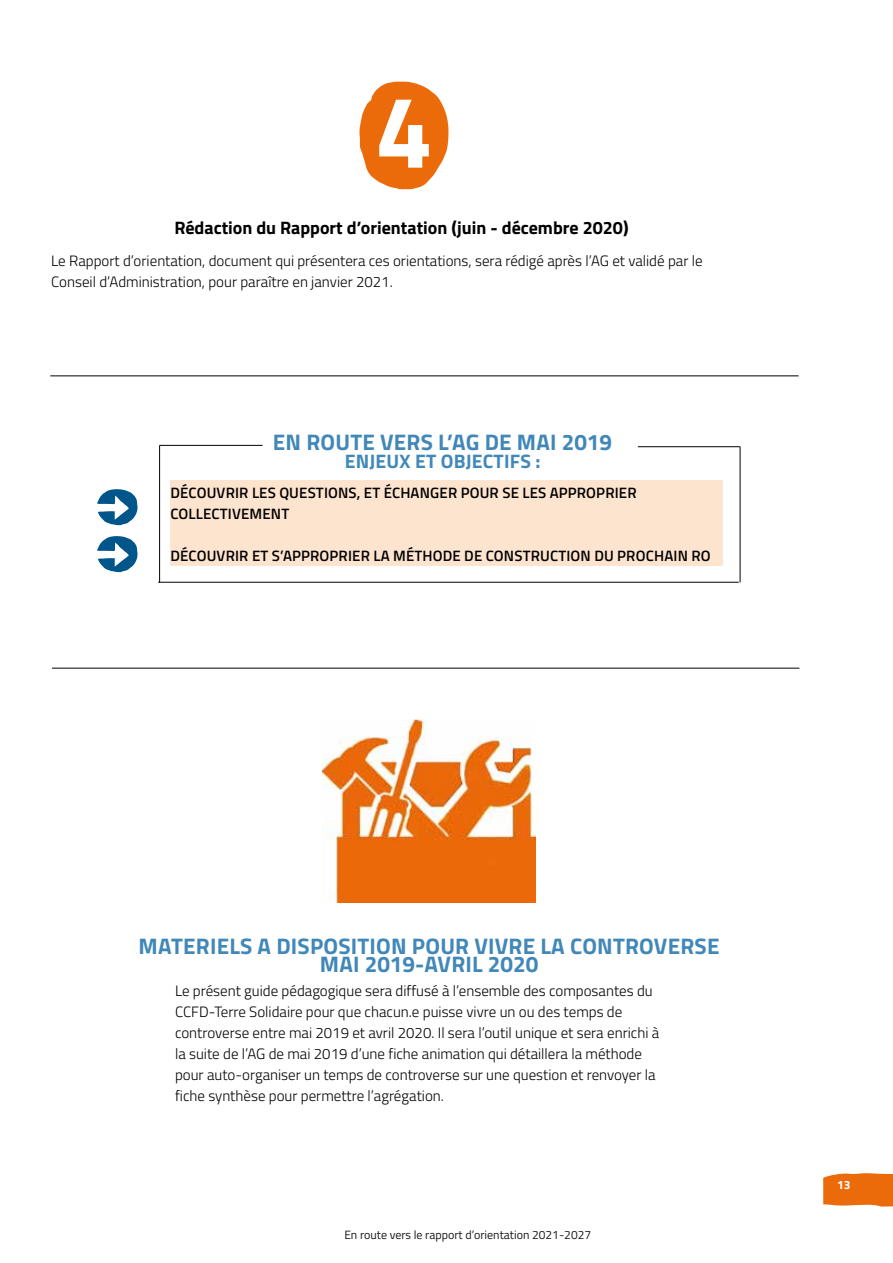
<style>
.page{position:relative;width:893px;height:1263px;background:#fff}
.page>*{position:absolute;margin:0;border:0;box-sizing:border-box;transform-origin:0 0}
.t1{font:700 103.05px "Titillium Web";color:#fff}
.t2{font:700 22.5px/18px "Titillium Web";letter-spacing:.01em;color:#4188b8;text-align:center}
.t3{font:700 19.5px "Titillium Web";letter-spacing:.01em;color:#4188b8}
.t4{font:700 18px "Titillium Web";color:#000}
.t5{font:300 15px/21px "Titillium Web";color:#000}
.t6{font:600 15px/21px "Titillium Web";letter-spacing:.01em;color:#000}
.t7{font:12px "Titillium Web";color:#1a1a1a}
.t8{font:700 12px "Titillium Web";color:#fff}
</style>
<div class="page">
<hr style="left:638px;top:446px;width:102px;height:1px;background:#000">
<hr style="left:740px;top:446px;width:1px;height:136px;background:#000">
<hr style="left:159px;top:446px;width:1px;height:136px;background:#000">
<hr style="left:159px;top:445px;width:104px;height:1px;background:#000">
<hr style="left:158px;top:582px;width:581px;height:1px;background:#000">
<svg style="left:823px;top:1173px;width:70px;height:33px;background:#ec7218"></svg>
<img style="left:323px;top:720px;width:212px;height:182px">
<svg style="left:97px;top:489px;width:41px;height:36px"></svg>
<svg style="left:97px;top:536px;width:41px;height:36px"></svg>
<hr style="left:52px;top:668px;width:747px;height:1px;background:#000">
<svg style="left:359px;top:82px;width:89px;height:107px"></svg>
<div style="left:170px;top:480px;width:553px;height:65px;background:#fde4cf"></div>
<div style="left:170px;top:543px;width:553px;height:23px;background:#fde4cf"></div>
<hr style="left:50px;top:375px;width:749px;height:1px;background:#000">
<h1 class="t1" style="left:375px;top:53px;width:59px">4</h1>
<p class="t4" style="left:174px;top:214px;width:456px">Rédaction du Rapport d’orientation (juin - décembre 2020)</p>
<p class="t5" style="left:51px;top:250px;width:653px">Le Rapport d’orientation, document qui présentera ces orientations, sera rédigé après l’AG et validé par le<br>Conseil d’Administration, pour paraître en janvier 2021.</p>
<h2 class="t2" style="left:273px;top:432px;width:341px">EN ROUTE VERS L’AG DE MAI 2019</h2>
<h3 class="t3" style="left:345px;top:446px;width:197px">ENJEUX ET OBJECTIFS :</h3>
<p class="t6" style="left:170px;top:481px;width:468px">DÉCOUVRIR LES QUESTIONS, ET ÉCHANGER POUR SE LES APPROPRIER<br>COLLECTIVEMENT</p>
<p class="t6" style="left:170px;top:544px;width:542px">DÉCOUVRIR ET S’APPROPRIER LA MÉTHODE DE CONSTRUCTION DU PROCHAIN RO</p>
<h2 class="t2" style="left:139px;top:936px;width:582px">MATERIELS A DISPOSITION POUR VIVRE LA CONTROVERSE<br>MAI 2019-AVRIL 2020</h2>
<p class="t5" style="left:175px;top:980px;width:486px">Le présent guide pédagogique sera diffusé à l’ensemble des composantes du CCFD-Terre Solidaire pour que chacun.e puisse vivre un ou des temps de controverse entre mai 2019 et avril 2020. Il sera l’outil unique et sera enrichi à la suite de l’AG de mai 2019 d’une fiche animation qui détaillera la méthode pour auto-organiser un temps de controverse sur une question et renvoyer la fiche synthèse pour permettre l’agrégation.</p>
<p class="t7" style="left:344px;top:1226px;width:248px">En route vers le rapport d’orientation 2021-2027</p>
<p class="t8" style="left:837px;top:1175px;width:15px">13</p>
</div>
